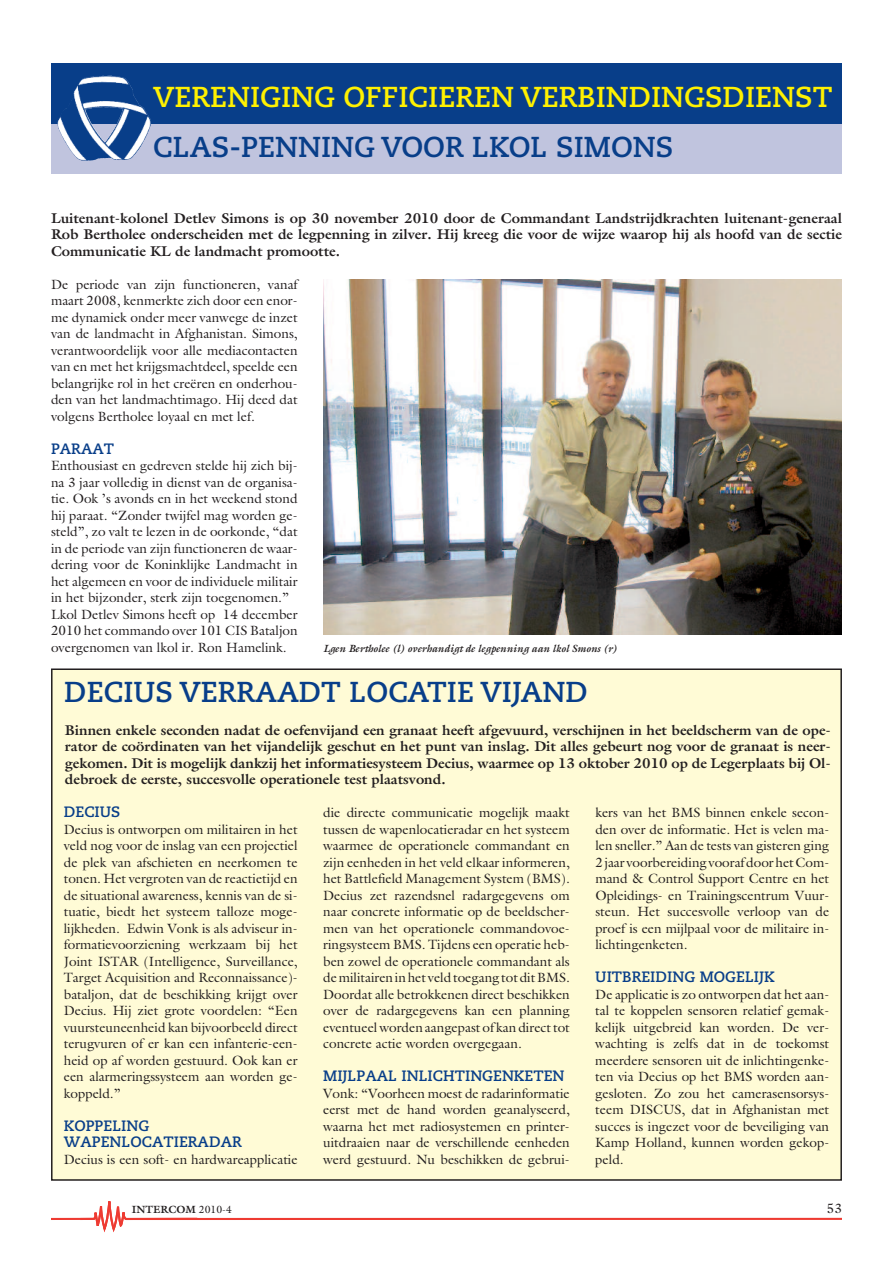
<style>
.page{position:relative;width:893px;height:1263px;background:#fff}
.page>*{position:absolute;margin:0;border:0;box-sizing:border-box;transform-origin:0 0}
.t1{font:700 28.8px "Caecilia";color:#083e89}
.t2{font:700 28.8px "Caecilia";color:#fff101}
.t3{font:700 15px/16.5px "Caecilia";color:#083e89}
.t4{font:700 14.25px/16.5px "Galliard";color:#231f20;text-align:justify}
.t5{font:13.5px/16.5px "Galliard";color:#231f20;text-align:justify}
.t6{font:italic 700 10.5px "Galliard";color:#231f20}
.t7{font:700 10.5px "Galliard";color:#231f20}
.s1{font-weight:400}
</style>
<div class="page">
<svg style="left:51px;top:1201px;width:791px;height:31px"></svg>
<div style="left:51px;top:107px;width:791px;height:66px;background:#c0c4de"></div>
<div style="left:51px;top:64px;width:791px;height:60px;background:#083e89"></div>
<img style="left:85px;top:76px;width:65px;height:66px">
<img style="left:323px;top:279px;width:519px;height:356px">
<div style="left:52px;top:669px;width:789px;height:511px;background:#fffbd6"></div>
<h1 class="t2" style="left:153px;top:85px;width:681px">VERENIGING OFFICIEREN VERBINDINGSDIENST</h1>
<h1 class="t1" style="left:153px;top:135px;width:522px">CLAS-PENNING VOOR LKOL SIMONS</h1>
<p class="t4" style="left:51px;top:210px;width:792px">Luitenant-kolonel Detlev Simons is op 30 november 2010 door de Commandant Landstrijdkrachten luitenant-generaal Rob Bertholee onderscheiden met de legpenning in zilver. Hij kreeg die voor de wijze waarop hij als hoofd van de sectie Communicatie KL de landmacht promootte.</p>
<p class="t5" style="left:51px;top:276px;width:248px">De periode van zijn functioneren, vanaf maart 2008, kenmerkte zich door een enor&shy;me dynamiek onder meer vanwege de inzet van de landmacht in Afghanistan. Simons, verantwoordelijk voor alle mediacontacten van en met het krijgsmachtdeel, speelde een belangrijke rol in het creëren en onderhou&shy;den van het landmachtimago. Hij deed dat volgens Bertholee loyaal en met lef.</p>
<p class="t3" style="left:51px;top:442px;width:65px">PARAAT</p>
<p class="t5" style="left:51px;top:458px;width:248px;text-align:left">Enthousiast en gedreven stelde hij zich bij&shy;na 3 jaar volledig in dienst van de organisa&shy;tie. Ook ’s avonds en in het weekend stond hij paraat. “Zonder twijfel mag worden ge&shy;steld”, zo valt te lezen in de oorkonde, “dat in de periode van zijn functioneren de waar&shy;dering voor de Koninklijke Landmacht in het algemeen en voor de individuele militair in het bijzonder, sterk zijn toegenomen.” Lkol Detlev Simons heeft op 14 december 2010 het commando over 101 CIS Bataljon overgenomen van lkol ir. Ron Hamelink.</p>
<p class="t6" style="left:323px;top:642px;width:295px">Lgen Bertholee (l) overhandigt de legpenning aan lkol Smons (r)</p>
<h1 class="t1" style="left:64px;top:679px;width:525px">DECIUS VERRAADT LOCATIE VIJAND</h1>
<p class="t4" style="left:65px;top:721px;width:767px">Binnen enkele seconden nadat de oefenvijand een granaat heeft afgevuurd, verschijnen in het beeldscherm van de ope&shy;rator de coördinaten van het vijandelijk geschut en het punt van inslag. Dit alles gebeurt nog voor de granaat is neer&shy;gekomen. Dit is mogelijk dankzij het informatiesysteem Decius, waarmee op 13 oktober 2010 op de Legerplaats bij Ol&shy;debroek de eerste, succesvolle operationele test plaatsvond.</p>
<p class="t3" style="left:64px;top:805px;width:58px">DECIUS</p>
<p class="t5" style="left:64px;top:821px;width:235px">Decius is ontworpen om militairen in het veld nog voor de inslag van een projectiel de plek van afschieten en neerkomen te tonen. Het vergroten van de reactietijd en de situational awareness, kennis van de si&shy;tuatie, biedt het systeem talloze moge&shy;lijkheden. Edwin Vonk is als adviseur in&shy;formatievoorziening werkzaam bij het Joint ISTAR (Intelligence, Surveillance, Target Acquisition and Reconnaissance)- bataljon, dat de beschikking krijgt over Decius. Hij ziet grote voordelen: “Een vuursteuneenheid kan bijvoorbeeld direct terugvuren of er kan een infanterie-een&shy;heid op af worden gestuurd. Ook kan er een alarmeringssysteem aan worden ge&shy;koppeld.”</p>
<p class="t3" style="left:64px;top:1118px;width:180px">KOPPELING<br>WAPENLOCATIERADAR</p>
<p class="t5" style="left:64px;top:1151px;width:235px">Decius is een soft- en hardwareapplicatie</p>
<p class="t5" style="left:323px;top:804px;width:248px">die directe communicatie mogelijk maakt tussen de wapenlocatieradar en het systeem waarmee de operationele commandant en zijn eenheden in het veld elkaar informeren, het Battlefield Management System (BMS).<br>Decius zet razendsnel radargegevens om naar concrete informatie op de beeldscher&shy;men van het operationele commandovoe&shy;ringsysteem BMS. Tijdens een operatie heb&shy;ben zowel de operationele commandant als demilitaireninhet veldtoegangtotditBMS.<br>Doordat alle betrokkenen direct beschikken over de radargegevens kan een planning eventueel worden aangepast of kan directtot concrete actie worden overgegaan.</p>
<p class="t3" style="left:323px;top:1069px;width:243px">MIJLPAAL INLICHTINGENKETEN</p>
<p class="t5" style="left:323px;top:1085px;width:248px">Vonk: “Voorheen moest de radarinformatie eerst met de hand worden geanalyseerd, waarna het met radiosystemen en printer&shy;uitdraaien naar de verschillende eenheden werd gestuurd. Nu beschikken de gebrui-</p>
<p class="t5" style="left:595px;top:804px;width:235px">kers van het BMS binnen enkele secon&shy;den over de informatie. Het is velen ma&shy;len sneller.” Aan de tests van gisteren ging 2jaar voorbereidingvoorafdoorhetCom&shy;mand &amp; Control Support Centre en het Opleidings- en Trainingscentrum Vuur&shy;steun. Het succesvolle verloop van de proef is een mijlpaal voor de militaire in&shy;lichtingenketen.</p>
<p class="t3" style="left:595px;top:970px;width:181px">UITBREIDING MOGELIJK</p>
<p class="t5" style="left:595px;top:986px;width:235px">De applicatie is zo ontworpen dat het aan&shy;tal te koppelen sensoren relatief gemak&shy;kelijk uitgebreid kan worden. De ver&shy;wachting is zelfs dat in de toekomst meerdere sensoren uit de inlichtingenke&shy;ten via Decius op het BMS worden aan&shy;gesloten. Zo zou het camerasensorsys&shy;teem DISCUS, dat in Afghanistan met succes is ingezet voor de beveiliging van Kamp Holland, kunnen worden gekop&shy;peld.</p>
<p class="t7" style="left:132px;top:1203px;width:102px">INTERCOM <span class="s1">2010-4</span></p>
<p class="t5" style="left:827px;top:1200px;width:17px">53</p>
</div>
